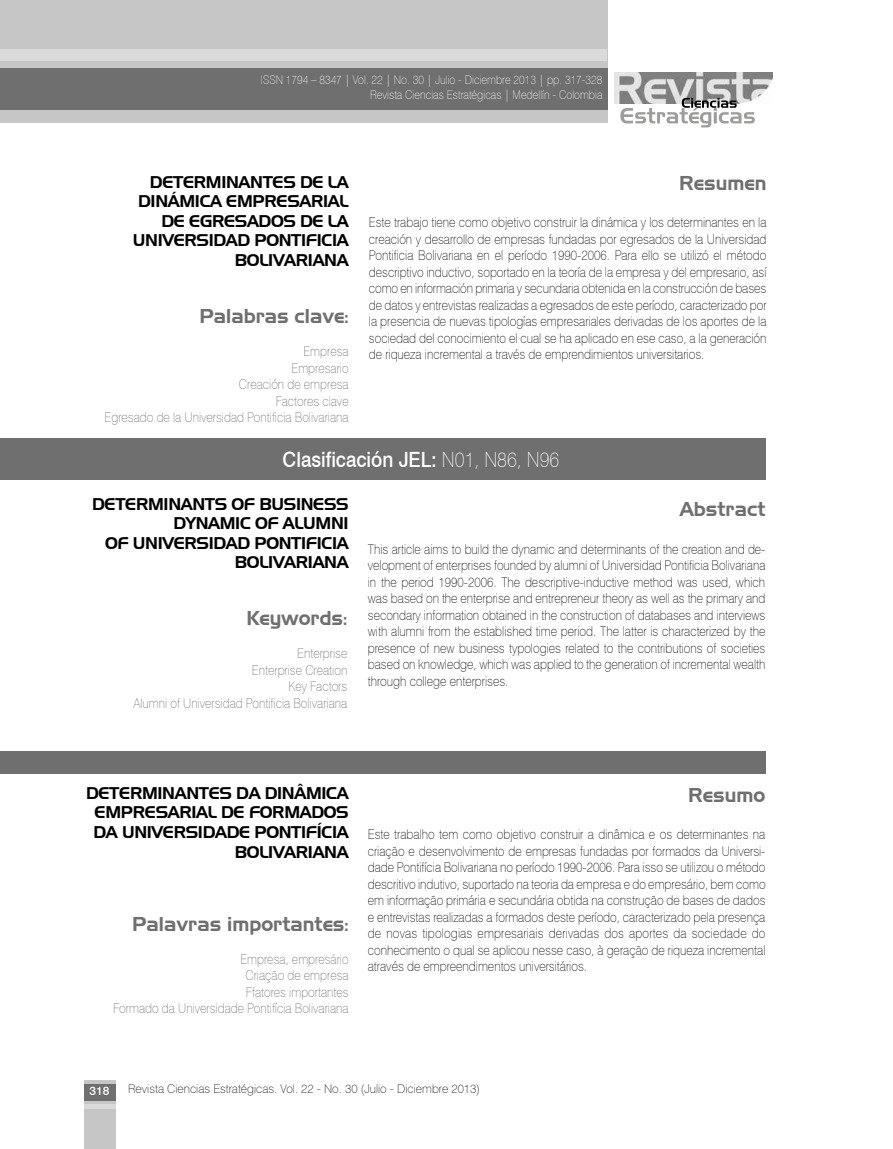
<style>
.page{position:relative;width:893px;height:1149px;background:#fff}
.page>*{position:absolute;margin:0;border:0;box-sizing:border-box;transform-origin:0 0}
.t1{font:500 21px "Swiss 721 BT";color:#fff;scale:.9 1}
.t2{font:19.5px "Aero Regular SWFTE";color:#706f6f}
.t3{font:16.5px/19.5px "Aero Regular SWFTE";letter-spacing:-.02em;color:#000}
.t4{font:100 13.5px/16.5px "Swiss 721 BT";color:#000;text-align:justify;scale:.9 1}
.t5{font:100 13.5px/16.5px "Swiss 721 BT";color:#706f6f;text-align:right;scale:.9 1}
.t6{font:100 12px/15px "Swiss 721 BT";color:#fff;text-align:right;scale:.9 1}
.t7{font:100 12px "Swiss 721 BT";color:#000}
.t8{font:500 12px "Swiss 721 BT";color:#fff}
.s1{font-weight:100}
</style>
<div class="page">
<div style="left:84px;top:1079px;width:31px;height:69px;background:#c6c6c6"></div>
<svg style="left:84px;top:1104px;width:31px;height:3px"></svg>
<div style="left:84px;top:1083px;width:31px;height:16px;background:#706f6f"></div>
<img style="left:615px;top:72px;width:157px;height:31px">
<svg style="left:620px;top:98px;width:135px;height:29px"></svg>
<div style="left:0;top:438px;width:765px;height:41px;background:#706f6f"></div>
<div style="left:0;top:750px;width:765px;height:23px;background:#706f6f"></div>
<div style="left:0;top:0;width:608px;height:122px;background:#c6c6c6"></div>
<div style="left:0;top:68px;width:608px;height:41px;background:#706f6f"></div>
<div style="left:0;top:49px;width:607px;height:12px;background:#dadada"></div>
<p class="t6" style="left:261px;top:72px;width:381px">ISSN 1794 – 8347 | Vol. 22 | No. 30 | Julio - Diciembre 2013 | pp. 317-328<br>Revista Ciencias Estratégicas | Medellín - Colombia</p>
<p class="t3" style="left:133px;top:172px;width:217px;text-align:right">DETERMINANTES DE LA<br>DINÁMICA EMPRESARIAL<br>DE EGRESADOS DE LA<br>UNIVERSIDAD PONTIFICIA<br>BOLIVARIANA</p>
<h2 class="t2" style="left:199px;top:304px;width:151px">PALABRAS CLAVE:</h2>
<p class="t5" style="left:105px;top:343px;width:273px">Empresa<br>Empresario<br>Creación de empresa<br>Factores clave<br>Egresado de la Universidad Pontificia Bolivariana</p>
<h2 class="t2" style="left:679px;top:171px;width:89px">RESUMEN</h2>
<p class="t4" style="left:369px;top:214px;width:443px">Este trabajo tiene como objetivo construir la dinámica y los determinantes en la creación y desarrollo de empresas fundadas por egresados de la Universidad Pontificia Bolivariana en el período 1990-2006. Para ello se utilizó el método descriptivo inductivo, soportado en la teoría de la empresa y del empresario, así como en información primaria y secundaria obtenida en la construcción de bases de datos y entrevistas realizadas a egresados de este período, caracterizado por la presencia de nuevas tipologías empresariales derivadas de los aportes de la sociedad del conocimiento el cual se ha aplicado en ese caso, a la generación de riqueza incremental a través de emprendimientos universitarios.</p>
<h1 class="t1" style="left:283px;top:446px;width:309px">Clasificación JEL: <span class="s1">N01, n86, n96</span></h1>
<p class="t3" style="left:92px;top:493px;width:25px">DETERMINANTS</p>
<p class="t3" style="left:232px;top:493px;width:40px">OF BUSINESS</p>
<p class="t3" style="left:173px;top:513px;width:12px">DYNAMIC</p>
<p class="t3" style="left:255px;top:513px;width:40px">OF ALUMNI</p>
<p class="t3" style="left:105px;top:532px;width:52px">OF UNIVERSIDAD</p>
<p class="t3" style="left:235px;top:532px;width:42px;text-indent:20px">PONTIFICIA<br>BOLIVARIANA</p>
<h2 class="t2" style="left:247px;top:606px;width:102px">KEYWORDS:</h2>
<p class="t5" style="left:133px;top:645px;width:239px">Enterprise<br>Enterprise Creation<br>Key Factors<br>Alumni of Universidad Pontificia Bolivariana</p>
<h2 class="t2" style="left:680px;top:497px;width:87px">ABSTRACT</h2>
<p class="t4" style="left:368px;top:540px;width:443px">This article aims to build the dynamic and determinants of the creation and de&shy;velopment of enterprises founded by alumni of Universidad Pontificia Bolivariana in the period 1990-2006. The descriptive-inductive method was used, which was based on the enterprise and entrepreneur theory as well as the primary and secondary information obtained in the construction of databases and interviews with alumni from the established time period. The latter is characterized by the presence of new business typologies related to the contributions of societies based on knowledge, which was applied to the generation of incremental wealth through college enterprises.</p>
<p class="t3" style="left:86px;top:783px;width:25px">DETERMINANTES</p>
<p class="t3" style="left:236px;top:783px;width:82px">DADINÂMICA</p>
<p class="t3" style="left:95px;top:802px;width:13px">EMPRESARIAL</p>
<p class="t3" style="left:221px;top:802px;width:42px">DE FORMADOS</p>
<p class="t3" style="left:93px;top:822px;width:53px">DA UNIVERSIDADE</p>
<p class="t3" style="left:235px;top:822px;width:42px;text-indent:20px">PONTIFÍCIA<br>BOLIVARIANA</p>
<h2 class="t2" style="left:132px;top:911px;width:218px">PALAVRAS IMPORTANTES:</h2>
<p class="t5" style="left:113px;top:950px;width:263px">Empresa, empresário<br>Criação de empresa<br>Ffatores importantes<br>Formado da Universidade Pontifícia Bolivariana</p>
<h2 class="t2" style="left:688px;top:782px;width:79px">RESUMO</h2>
<p class="t4" style="left:368px;top:826px;width:443px">Este trabalho tem como objetivo construir a dinâmica e os determinantes na criação e desenvolvimento de empresas fundadas por formados da Universi&shy;dade Pontifícia Bolivariana no período 1990-2006. Para isso se utilizou o método descritivo indutivo, suportado na teoria da empresa e do empresário, bem como em informação primária e secundária obtida na construção de bases de dados e entrevistas realizadas a formados deste período, caracterizado pela presença de novas tipologias empresariais derivadas dos aportes da sociedade do conhecimento o qual se aplicou nesse caso, à geração de riqueza incremental através de empreendimentos universitários.</p>
<p class="t8" style="left:89px;top:1083px;width:22px">318</p>
<p class="t7" style="left:128px;top:1081px;width:353px">Revista Ciencias Estratégicas. Vol. 22 - No. 30 (Julio - Diciembre 2013)</p>
</div>
